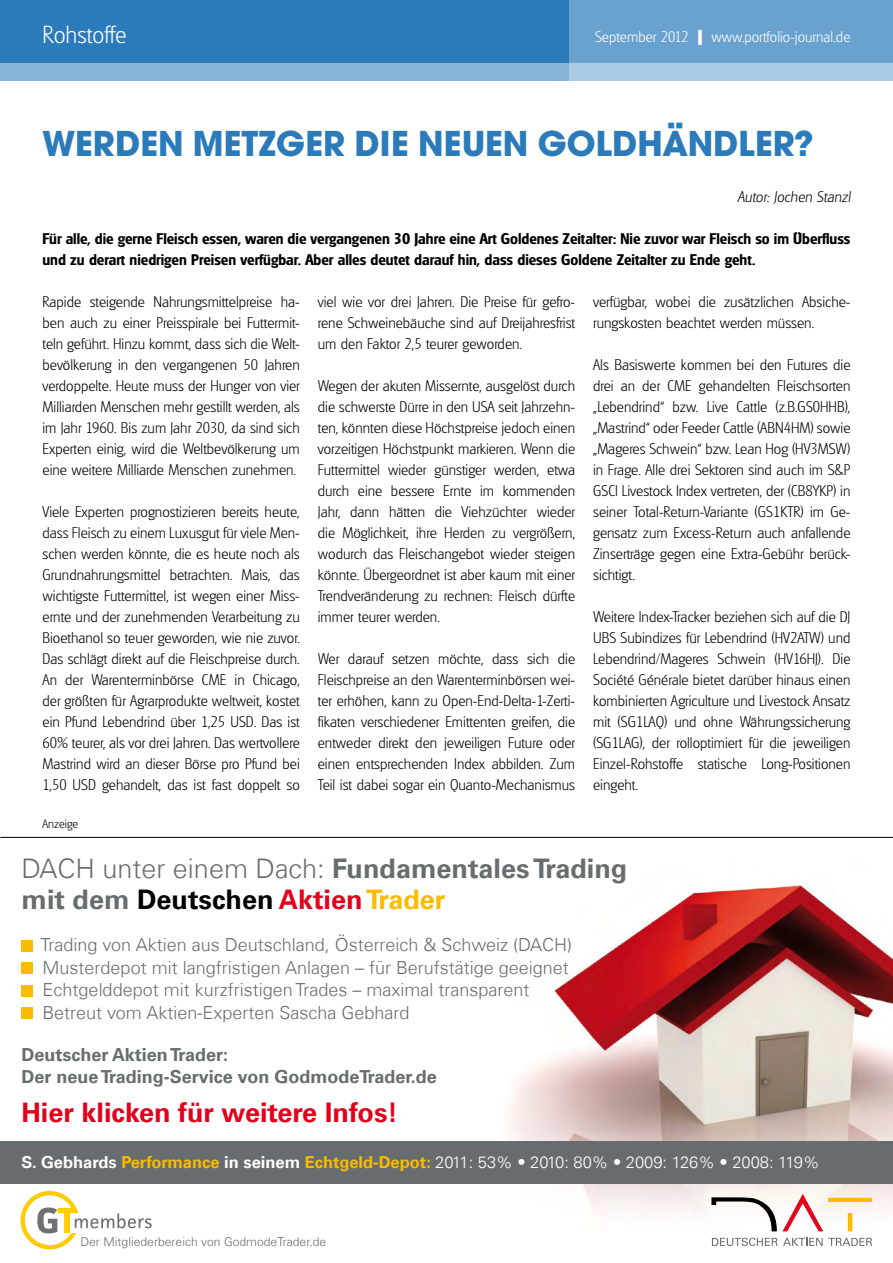
<style>
.page{position:relative;width:893px;height:1263px;background:#fff}
.page>*{position:absolute;margin:0;border:0;box-sizing:border-box;transform-origin:0 0}
.t1{font:700 37.5px "Avignon";color:#2b7bbb}
.t2{font:700 27px/31.5px "Univers Com 65";color:#676d6e}
.t3{font:700 27px "Univers Com 65";color:#e2001a}
.t4{font:200 24px "Glasgow Serial";color:#fff}
.t5{font:300 18px/22.5px "Univers Com 45";color:#676d6e}
.t6{font:700 18px/22.5px "Univers Com 65";color:#676d6e}
.t7{font:300 16.5px "Univers Com 45";color:#fff}
.t8{font:200 15px/21px "Glasgow Serial";color:#000;text-align:justify}
.t9{font:700 15px/21px "Glasgow Serial";color:#000}
.t10{font:200 15px "Glasgow Serial";color:#fff}
.t11{font:italic 200 15px "Glasgow Serial";color:#000}
.t12{font:300 12.15px "Univers Com 45";color:#676d6e}
.t13{font:200 12px "Glasgow Serial";color:#000}
.s1{font-weight:700;font-size:21px}
.s2{font-family:"Univers Com 45";font-weight:300}
.s3{color:#000}
.s4{color:#e2001a}
.s5{color:#fabb00}
.s6{font-family:"Univers Com 65";font-weight:700}
.s7{font-family:"Univers Com 65";font-weight:700;color:#fabb00}
</style>
<div class="page">
<div style="left:0;top:0;width:893px;height:81px;background:#2b7bbb"></div>
<div style="left:0;top:64px;width:893px;height:17px;background:#88b4d8"></div>
<svg style="left:570px;top:0;width:323px;height:81px;background:#78aad3"></svg>
<img style="left:498px;top:885px;width:395px;height:306px">
<div style="left:0;top:1141px;width:893px;height:42px;background:#676d6e"></div>
<div style="left:22px;top:940px;width:11px;height:11px;background:#fabb00"></div>
<div style="left:22px;top:963px;width:11px;height:11px;background:#fabb00"></div>
<div style="left:22px;top:985px;width:11px;height:11px;background:#fabb00"></div>
<div style="left:22px;top:1008px;width:11px;height:11px;background:#fabb00"></div>
<svg style="left:20px;top:1191px;width:873px;height:58px"></svg>
<hr style="left:0;top:837px;width:893px;height:1px;background:#000">
<h3 class="t4" style="left:43px;top:20px;width:86px">Rohstoffe</h3>
<p class="t10" style="left:711px;top:27px;width:141px">www.portfolio-journal.de</p>
<p class="t10" style="left:595px;top:27px;width:109px">September 2012 <span class="s1">I</span></p>
<h1 class="t1" style="left:43px;top:120px;width:773px">WERDEN METZGER DIE NEUEN GOLDHÄNDLER?</h1>
<p class="t11" style="left:737px;top:188px;width:115px">Autor: Jochen Stanzl</p>
<p class="t9" style="left:43px;top:228px;width:809px">Für alle, die gerne Fleisch essen, waren die vergangenen 30 Jahre eine Art Goldenes Zeitalter: Nie zuvor war Fleisch so im Überfluss und zu derart niedrigen Preisen verfügbar. Aber alles deutet darauf hin, dass dieses Goldene Zeitalter zu Ende geht.</p>
<p class="t8" style="left:43px;top:291px;width:259px">Rapide steigende Nahrungsmittelpreise ha&shy;ben auch zu einer Preisspirale bei Futtermit&shy;teln geführt. Hinzu kommt, dass sich die Welt&shy;bevölkerung in den vergangenen 50 Jahren verdoppelte. Heute muss der Hunger von vier Milliarden Menschen mehr gestillt werden, als im Jahr 1960. Bis zum Jahr 2030, da sind sich Experten einig, wird die Weltbevölkerung um eine weitere Milliarde Menschen zunehmen.</p>
<p class="t8" style="left:43px;top:501px;width:259px">Viele Experten prognostizieren bereits heute, dass Fleisch zu einem Luxusgut für viele Men&shy;schen werden könnte, die es heute noch als Grundnahrungsmittel betrachten. Mais, das wichtigste Futtermittel, ist wegen einer Miss&shy;ernte und der zunehmenden Verarbeitung zu Bioethanol so teuer geworden, wie nie zuvor.<br>Das schlägt direkt auf die Fleischpreise durch.<br>An der Warenterminbörse CME in Chicago, der größten für Agrarprodukte weltweit, kostet ein Pfund Lebendrind über 1,25 USD. Das ist 60% teurer, als vor drei Jahren. Das wertvollere Mastrind wird an dieser Börse pro Pfund bei 1,50 USD gehandelt, das ist fast doppelt so</p>
<p class="t8" style="left:318px;top:291px;width:259px">viel wie vor drei Jahren. Die Preise für gefro&shy;rene Schweinebäuche sind auf Dreijahresfrist um den Faktor 2,5 teurer geworden.</p>
<p class="t8" style="left:318px;top:375px;width:259px">Wegen der akuten Missernte, ausgelöst durch die schwerste Dürre in den USA seit Jahrzehn&shy;ten, könnten diese Höchstpreise jedoch einen vorzeitigen Höchstpunkt markieren. Wenn die Futtermittel wieder günstiger werden, etwa durch eine bessere Ernte im kommenden Jahr, dann hätten die Viehzüchter wieder die Möglichkeit, ihre Herden zu vergrößern, wodurch das Fleischangebot wieder steigen könnte. Übergeordnet ist aber kaum mit einer Trendveränderung zu rechnen: Fleisch dürfte immer teurer werden.</p>
<p class="t8" style="left:318px;top:648px;width:259px">Wer darauf setzen möchte, dass sich die Fleischpreise an den Warenterminbörsen wei&shy;ter erhöhen, kann zu Open-End-Delta-1-Zerti&shy;fikaten verschiedener Emittenten greifen, die entweder direkt den jeweiligen Future oder einen entsprechenden Index abbilden. Zum Teil ist dabei sogar ein Quanto-Mechanismus</p>
<p class="t8" style="left:593px;top:291px;width:259px">verfügbar, wobei die zusätzlichen Absiche&shy;rungskosten beachtet werden müssen.</p>
<p class="t8" style="left:593px;top:354px;width:259px">Als Basiswerte kommen bei den Futures die drei an der CME gehandelten Fleischsorten „Lebendrind“ bzw. Live Cattle (z.B.GS0HHB), „Mastrind“ oder Feeder Cattle (ABN4HM) sowie „Mageres Schwein“ bzw. Lean Hog (HV3MSW) in Frage. Alle drei Sektoren sind auch im S&amp;P GSCI Livestock Index vertreten, der (CB8YKP) in seiner Total-Return-Variante (GS1KTR) im Ge&shy;gensatz zum Excess-Return auch anfallende Zinserträge gegen eine Extra-Gebühr berück&shy;sichtigt.</p>
<p class="t8" style="left:593px;top:606px;width:259px">Weitere Index-Tracker beziehen sich auf die DJ UBS Subindizes für Lebendrind (HV2ATW) und Lebendrind/Mageres Schwein (HV16HJ). Die Société Générale bietet darüber hinaus einen kombinierten Agriculture und Livestock Ansatz mit (SG1LAQ) und ohne Währungssicherung (SG1LAG), der rolloptimiert für die jeweiligen Einzel-Rohstoffe statische Long-Positionen eingeht.</p>
<p class="t13" style="left:43px;top:816px;width:37px">Anzeige</p>
<h2 class="t2" style="left:22px;top:853px;width:607px"><span class="s2">DACH unter einem Dach:</span> Fundamentales Trading mit dem <span class="s3">Deutschen</span> <span class="s4">Aktien</span><span class="s5">Trader</span></h2>
<p class="t5" style="left:40px;top:934px;width:533px">Trading von Aktien aus Deutschland, Österreich &amp; Schweiz (DACH)<br>Musterdepot mit langfristigen Anlagen – für Berufstätige geeignet Echtgelddepot mit kurzfristigen Trades – maximal transparent Betreut vom Aktien-Experten Sascha Gebhard</p>
<p class="t6" style="left:22px;top:1043px;width:417px">Deutscher Aktien Trader:<br>Der neue Trading-Service von GodmodeTrader.de</p>
<h2 class="t3" style="left:22px;top:1097px;width:378px">Hier klicken für weitere Infos!</h2>
<p class="t7" style="left:22px;top:1152px;width:799px"><span class="s6">S. Gebhards</span> <span class="s7">Performance</span> <span class="s6">in seinem</span> <span class="s7">Echtgeld-Depot:</span> 2011: 53% • 2010: 80% • 2009: 126% • 2008: 119%</p>
<p class="t12" style="left:80px;top:1235px;width:247px">Der Mitgliederbereich von GodmodeTrader.de</p>
</div>
